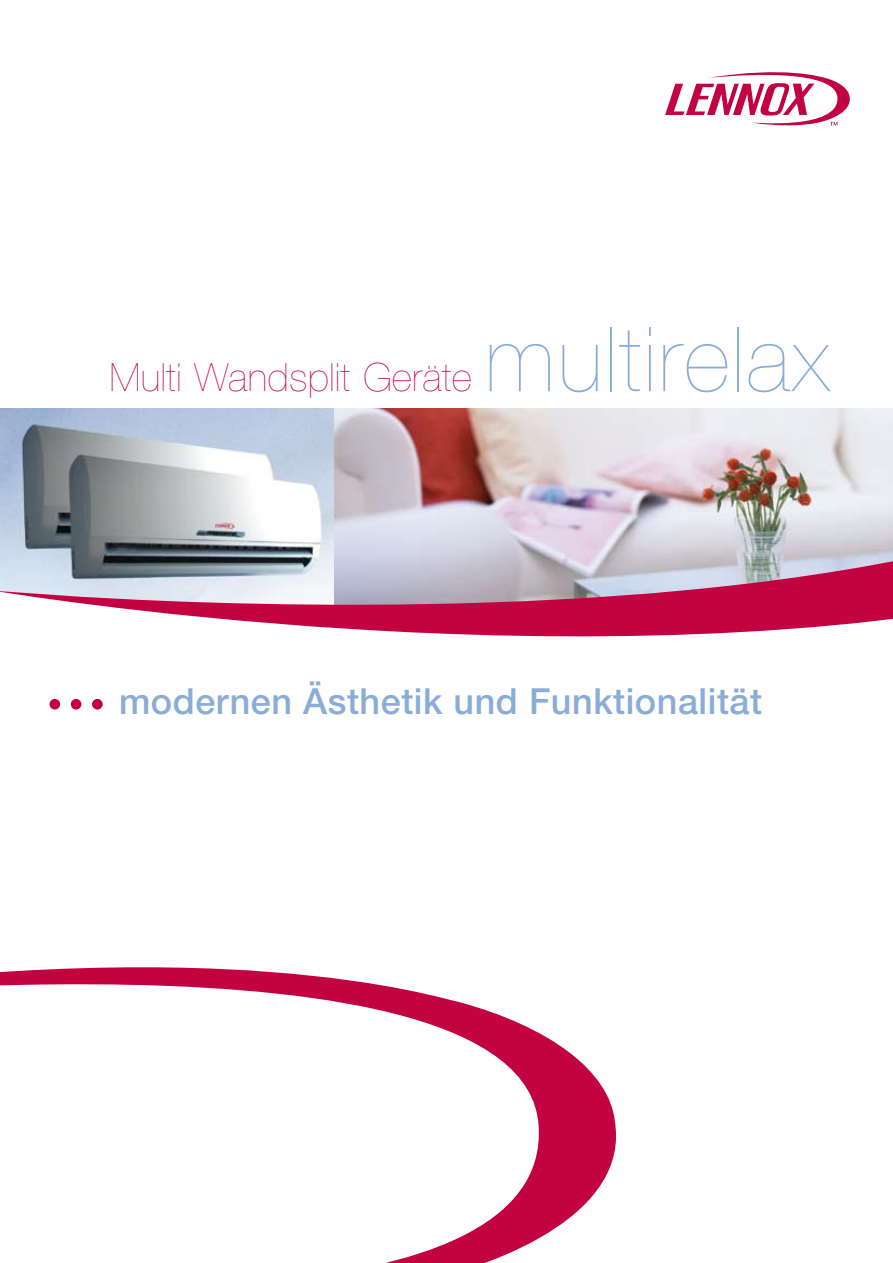
<style>
.page{position:relative;width:893px;height:1263px;background:#fff}
.page>*{position:absolute;margin:0;border:0;box-sizing:border-box;transform-origin:0 0}
.t1{font:200 90px "Helvetica Neue";letter-spacing:.03em;color:#8aadd7}
.t2{font:200 39px "Helvetica Neue";letter-spacing:.015em;color:#c3003f}
.t3{font:500 36px "Helvetica Neue";letter-spacing:.015em;color:#8aadd7}
</style>
<div class="page">
<svg style="left:0;top:967px;width:617px;height:296px"></svg>
<img style="left:0;top:409px;width:334px;height:135px">
<svg style="left:665px;top:72px;width:185px;height:54px"></svg>
<div style="left:50px;top:699px;width:10px;height:10px;background:#c3003f;border-radius:50%"></div>
<div style="left:71px;top:699px;width:10px;height:10px;background:#c3003f;border-radius:50%"></div>
<div style="left:92px;top:699px;width:11px;height:10px;background:#c3003f;border-radius:50%"></div>
<img style="left:334px;top:409px;width:559px;height:135px">
<svg style="left:0;top:544px;width:893px;height:93px"></svg>
<p class="t2" style="left:110px;top:355px;width:363px">Multi Wandsplit Geräte</p>
<h1 class="t1" style="left:485px;top:307px;width:346px">multirelax</h1>
<p class="t3" style="left:119px;top:679px;width:644px">modernen Ästhetik und Funktionalität</p>
</div>
